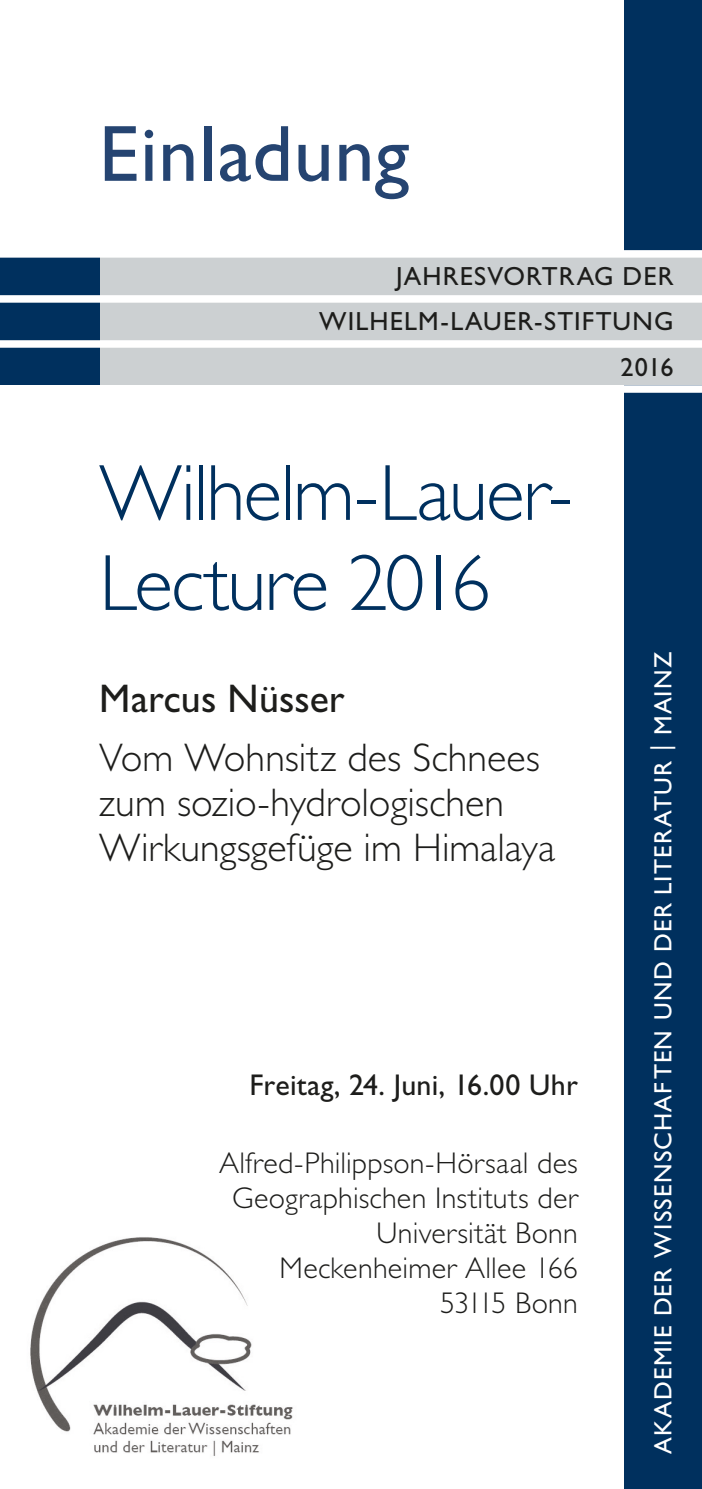
<style>
.page{position:relative;width:702px;height:1489px;background:#fff}
.page>*{position:absolute;margin:0;border:0;box-sizing:border-box;transform-origin:0 0}
.t1{font:300 80px/90px "Gill Sans Std";letter-spacing:-.025em;color:#00305e}
.t2{font:80px "Gill Sans Std";letter-spacing:.01em;color:#254471}
.t3{font:300 40px/45px "Gill Sans Std";color:#1d1d1b}
.t4{font:40px "Gill Sans Std";color:#1d1d1b}
.t5{font:300 30px/35px "Gill Sans Std";letter-spacing:.01em;color:#1d1d1b;text-align:right}
.t6{font:30px "Gill Sans Std";letter-spacing:.005em;color:#1d1d1b}
.t7{font:26.25px/45px "Gill Sans Std";letter-spacing:.04em;color:#1d1d1b;text-align:right}
.t8{font:25px "Gill Sans Std";letter-spacing:.05em;color:#fff}
</style>
<div class="page">
<div style="left:624px;top:0;width:78px;height:1488px;background:#00305e"></div>
<img style="left:30px;top:1237px;width:263px;height:219px">
<div style="left:99px;top:258px;width:603px;height:127px;background:#ccd0d2"></div>
<div style="left:0;top:258px;width:99px;height:127px;background:#00305e"></div>
<div style="left:0;top:340px;width:702px;height:8px;background:#fff"></div>
<div style="left:0;top:295px;width:702px;height:8px;background:#fff"></div>
<div style="left:0;top:250px;width:702px;height:8px;background:#fff"></div>
<div style="left:0;top:385px;width:702px;height:8px;background:#fff"></div>
<h1 class="t2" style="left:99px;top:108px;width:312px">Einladung</h1>
<p class="t7" style="left:319px;top:254px;width:356px">JAHRESVORTRAG DER<br>WILHELM-LAUER-STIFTUNG<br>2016</p>
<h1 class="t1" style="left:99px;top:449px;width:475px">Wilhelm-Lauer-<br>Lecture 2016</h1>
<h2 class="t4" style="left:99px;top:675px;width:247px">Marcus Nüsser</h2>
<h2 class="t3" style="left:99px;top:735px;width:457px">Vom Wohnsitz des Schnees zum sozio-hydrologischen<br>Wirkungsgefüge im Himalaya</h2>
<p class="t6" style="left:249px;top:1067px;width:330px">Freitag, 24. Juni, 16.00 Uhr</p>
<p class="t5" style="left:219px;top:1145px;width:360px">Alfred-Philippson-Hörsaal des<br>Geographischen Instituts der<br>Universität Bonn<br>Meckenheimer Allee 166<br>53115 Bonn</p>
<p class="t8" style="left:648px;top:1453px;width:803px;rotate:-90deg">AKADEMIE DER WISSENSCHAFTEN UND DER LITERATUR | MAINZ</p>
</div>
